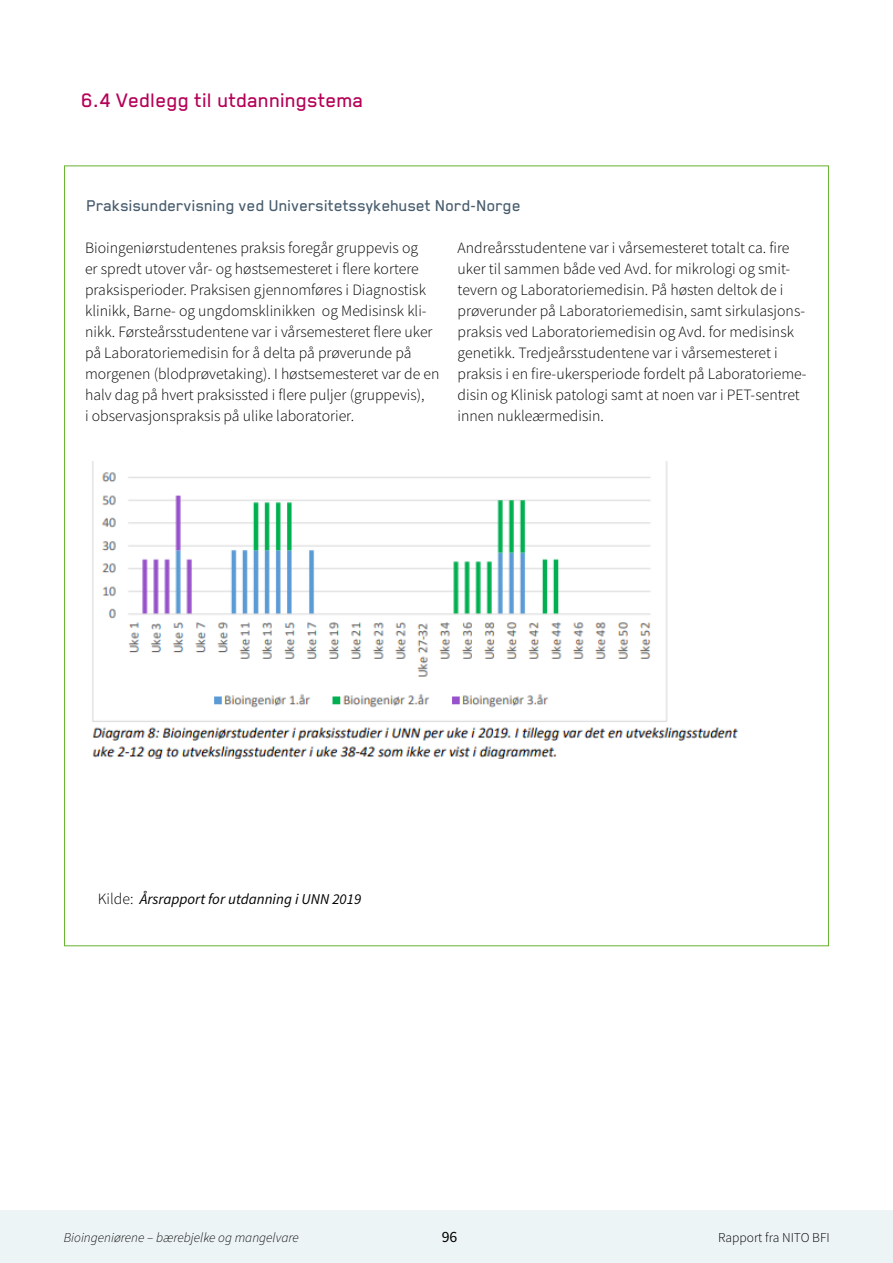
<style>
.page{position:relative;width:893px;height:1263px;background:#fff}
.page>*{position:absolute;margin:0;border:0;box-sizing:border-box;transform-origin:0 0}
.Faktasider{font:500 22.5px "Blender";color:#b50156}
.Overskrift_3{font:500 18px "Blender";color:#475c6d}
.Brødtekst{font:300 15.75px/21px "Source Sans Pro";color:#000}
.t1{font:15.75px "Source Sans Pro";color:#000}
.Brødtekst-2{font:italic 15px "Source Sans Pro";color:#000}
.t2{font:italic 300 13.5px "Source Sans Pro";color:#000}
.t3{font:300 13.5px "Source Sans Pro";color:#000}
.s1{font-weight:300;font-style:normal;font-size:15.75px}
</style>
<div class="page">
<div style="left:0;top:1211px;width:893px;height:52px;background:#edf4f5"></div>
<img style="left:92px;top:462px;width:647px;height:296px">
<p class="Faktasider" style="left:82px;top:88px;width:284px">6.4 Vedlegg til utdanningstema</p>
<p class="Overskrift_3" style="left:87px;top:195px;width:436px">Praksisundervisning ved Universitetssykehuset Nord-Norge</p>
<p class="Brødtekst" style="left:85px;top:237px;width:356px">Bioingeniørstudentenes praksis foregår gruppevis og<br>er spredt utover vår- og høstsemesteret i flere kortere praksisperioder. Praksisen gjennomføres i Diagnostisk klinikk, Barne- og ungdomsklinikken og Medisinsk kli&shy;nikk. Førsteårsstudentene var i vårsemesteret flere uker på Laboratoriemedisin for å delta på prøverunde på morgenen (blodprøvetaking). I høstsemesteret var de en halv dag på hvert praksissted i flere puljer (gruppevis),<br>i observasjonspraksis på ulike laboratorier.</p>
<p class="Brødtekst" style="left:458px;top:237px;width:351px">Andreårsstudentene var i vårsemesteret totalt ca. fire uker til sammen både ved Avd. for mikrologi og smit&shy;tevern og Laboratoriemedisin. På høsten deltok de i prøverunder på Laboratoriemedisin, samt sirkulasjons&shy;praksis ved Laboratoriemedisin og Avd. for medisinsk genetikk. Tredjeårsstudentene var i vårsemesteret i praksis i en fire-ukersperiode fordelt på Laboratorieme&shy;disin og Klinisk patologi samt at noen var i PET-sentret innen nukleærmedisin.</p>
<p class="Brødtekst-2" style="left:98px;top:889px;width:265px"><span class="s1">Kilde:</span> Årsrapport for utdanning i UNN 2019</p>
<p class="t2" style="left:64px;top:1228px;width:237px">Bioingeniørene – bærebjelke og mangelvare</p>
<p class="t1" style="left:442px;top:1226px;width:17px">96</p>
<p class="t3" style="left:718px;top:1229px;width:113px">Rapport fra NITO BFI</p>
</div>
